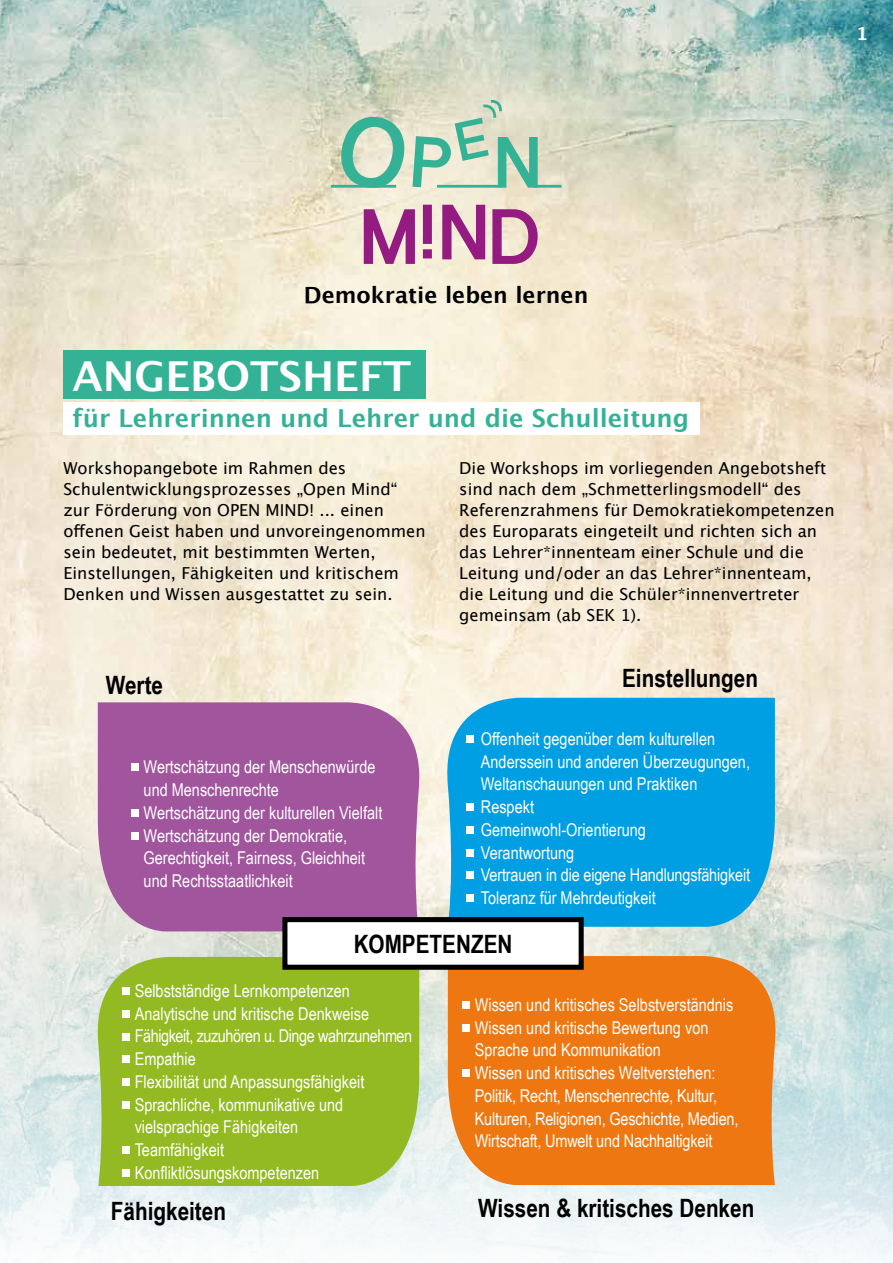
<style>
.page{position:relative;width:893px;height:1263px;background:#fff}
.page>*{position:absolute;margin:0;border:0;box-sizing:border-box;transform-origin:0 0}
.t1{font:700 41.25px "Lucida Grande";color:#fff}
.t2{font:700 25.2px "Arial Narrow";color:#000}
.t3{font:700 24.75px "Lucida Grande";color:#33b296}
.t4{font:700 22.35px "Lucida Grande";color:#000}
.t5{font:700 18px "Lucida Grande";color:#fff}
.t6{font:17.7px/22.8px "Arial Narrow";color:#fff}
.t7{font:16.5px/21px "Lucida Grande";color:#000}
</style>
<div class="page">
<img style="left:0;top:0;width:893px;height:1263px">
<svg style="left:442px;top:205px;width:43px;height:54px;background:#b96ea3"></svg>
<svg style="left:492px;top:209px;width:46px;height:55px;background:#c17fa7"></svg>
<svg style="left:364px;top:209px;width:51px;height:55px;background:#b86ba2"></svg>
<svg style="left:423px;top:205px;width:9px;height:53px"></svg>
<svg style="left:341px;top:117px;width:64px;height:71px;background:#9aceb6"></svg>
<svg style="left:412px;top:99px;width:126px;height:89px;background:#bad7c0"></svg>
<hr style="left:331px;top:185px;width:65px;height:3px;background:#33b296">
<hr style="left:437px;top:185px;width:65px;height:3px;background:#33b296">
<hr style="left:534px;top:185px;width:27px;height:3px;background:#33b296">
<div style="left:63px;top:351px;width:363px;height:48px;background:#33b296"></div>
<div style="left:63px;top:402px;width:636px;height:32px;background:#fff"></div>
<svg style="left:98px;top:696px;width:328px;height:242px;background:#a763a3"></svg>
<svg style="left:91px;top:951px;width:328px;height:242px;background:#9abf36"></svg>
<svg style="left:440px;top:692px;width:335px;height:242px;background:#18a6e2"></svg>
<svg style="left:448px;top:950px;width:334px;height:242px;background:#ec8226"></svg>
<div style="left:131px;top:764px;width:8px;height:7px;background:#fff"></div>
<div style="left:131px;top:809px;width:8px;height:8px;background:#fff"></div>
<div style="left:131px;top:832px;width:8px;height:7px;background:#fff"></div>
<div style="left:122px;top:987px;width:8px;height:8px;background:#fff"></div>
<div style="left:122px;top:1010px;width:8px;height:7px;background:#fff"></div>
<div style="left:122px;top:1033px;width:8px;height:7px;background:#fff"></div>
<div style="left:122px;top:1055px;width:8px;height:8px;background:#fff"></div>
<div style="left:122px;top:1078px;width:8px;height:8px;background:#fff"></div>
<div style="left:122px;top:1101px;width:8px;height:7px;background:#fff"></div>
<div style="left:122px;top:1146px;width:8px;height:8px;background:#fff"></div>
<div style="left:122px;top:1169px;width:8px;height:8px;background:#fff"></div>
<div style="left:466px;top:735px;width:7px;height:8px;background:#fff"></div>
<div style="left:466px;top:803px;width:7px;height:8px;background:#fff"></div>
<div style="left:466px;top:826px;width:7px;height:8px;background:#fff"></div>
<div style="left:466px;top:849px;width:7px;height:7px;background:#fff"></div>
<div style="left:466px;top:871px;width:7px;height:8px;background:#fff"></div>
<div style="left:466px;top:894px;width:7px;height:8px;background:#fff"></div>
<div style="left:462px;top:1001px;width:8px;height:8px;background:#fff"></div>
<div style="left:462px;top:1024px;width:8px;height:7px;background:#fff"></div>
<div style="left:462px;top:1069px;width:8px;height:8px;background:#fff"></div>
<div style="left:285px;top:920px;width:296px;height:47px;background:#fff"></div>
<div style="left:282px;top:917px;width:302px;height:53px;border:5px solid #000"></div>
<p class="t5" style="left:856px;top:19px;width:13px">1</p>
<p class="t4" style="left:304px;top:277px;width:286px">Demokratie leben lernen</p>
<h1 class="t1" style="left:73px;top:343px;width:340px">ANGEBOTSHEFT</h1>
<h3 class="t3" style="left:73px;top:398px;width:618px">für Lehrerinnen und Lehrer und die Schulleitung</h3>
<p class="t7" style="left:63px;top:458px;width:364px">Workshopangebote im Rahmen des Schulentwicklungsprozesses „Open Mind“ zur Förderung von OPEN MIND! ... einen offenen Geist haben und unvoreingenommen sein bedeutet, mit bestimmten Werten, Einstellungen, Fähigkeiten und kritischem Denken und Wissen ausgestattet zu sein.</p>
<p class="t7" style="left:459px;top:458px;width:377px">Die Workshops im vorliegenden Angebotsheft sind nach dem „Schmetterlingsmodell“ des Referenzrahmens für Demokratiekompetenzen des Europarats eingeteilt und richten sich an das Lehrer*innenteam einer Schule und die Leitung und/oder an das Lehrer*innenteam, die Leitung und die Schüler*innenvertreter gemeinsam (ab SEK 1).</p>
<h2 class="t2" style="left:106px;top:666px;width:59px">Werte</h2>
<h2 class="t2" style="left:622px;top:659px;width:137px">Einstellungen</h2>
<p class="t6" style="left:144px;top:755px;width:240px">Wertschätzung der Menschenwürde und Menschenrechte<br>Wertschätzung der kulturellen Vielfalt<br>Wertschätzung der Demokratie,<br>Gerechtigkeit, Fairness, Gleichheit und Rechtsstaatlichkeit</p>
<p class="t6" style="left:481px;top:726px;width:271px">Offenheit gegenüber dem kulturellen<br>Anderssein und anderen Überzeugungen,<br>Weltanschauungen und Praktiken<br>Respekt<br>Gemeinwohl-Orientierung<br>Verantwortung<br>Vertrauen in die eigene Handlungsfähigkeit<br>Toleranz für Mehrdeutigkeit</p>
<h2 class="t2" style="left:354px;top:925px;width:160px">KOMPETENZEN</h2>
<p class="t6" style="left:135px;top:979px;width:279px">Selbstständige Lernkompetenzen<br>Analytische und kritische Denkweise<br>Fähigkeit, zuzuhören u. Dinge wahrzunehmen<br>Empathie<br>Flexibilität und Anpassungsfähigkeit<br>Sprachliche, kommunikative und vielsprachige Fähigkeiten<br>Teamfähigkeit<br>Konfliktlösungskompetenzen</p>
<h2 class="t2" style="left:111px;top:1192px;width:117px">Fähigkeiten</h2>
<p class="t6" style="left:475px;top:992px;width:265px">Wissen und kritisches Selbstverständnis Wissen und kritische Bewertung von Sprache und Kommunikation<br>Wissen und kritisches Weltverstehen:<br>Politik, Recht, Menschenrechte, Kultur, Kulturen, Religionen, Geschichte, Medien, Wirtschaft, Umwelt und Nachhaltigkeit</p>
<h2 class="t2" style="left:478px;top:1189px;width:278px">Wissen &amp; kritisches Denken</h2>
</div>
